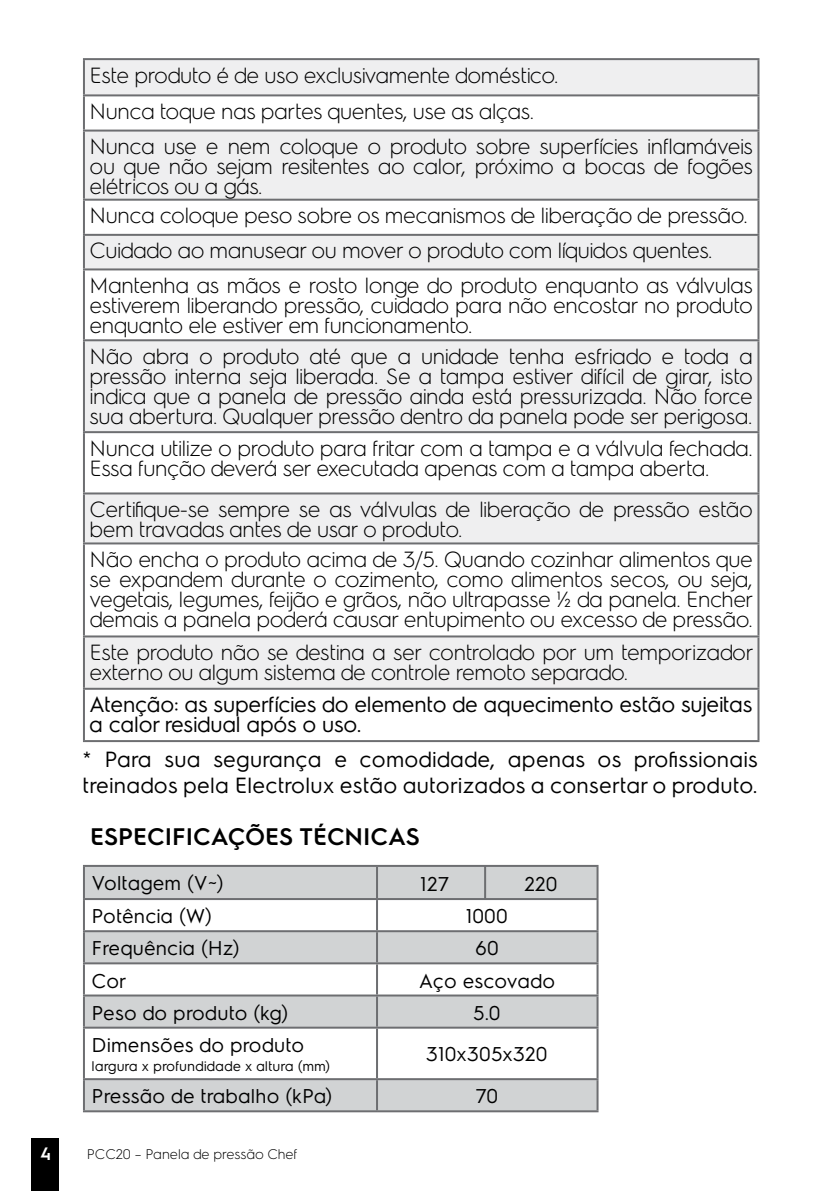
<style>
.page{position:relative;width:840px;height:1191px;background:#fff}
.page>*{position:absolute;margin:0;border:0;box-sizing:border-box;transform-origin:0 0}
.t1{font:600 24px "Electrolux Sans";color:#000}
.t2{font:300 22px/20px "Electrolux Sans";letter-spacing:-.02em;color:#000}
.t3{font:22px/26px "Electrolux Sans";color:#000}
.t4{font:22px/20px "Electrolux Sans";letter-spacing:-.02em;color:#000}
.t5{font:20px "Electrolux Sans";color:#000}
.t6{font:600 18px "Electrolux Sans";color:#fff}
.t7{font:14px "Electrolux Sans";color:#000}
.t8{font:300 14px "Electrolux Sans";color:#000}
</style>
<div class="page">
<div style="left:31px;top:1137px;width:28px;height:54px;background:#000"></div>
<svg style="left:85px;top:867px;width:511px;height:95px;fill:#d1d3d4"></svg>
<div style="left:377px;top:866px;width:220px;height:33px;background:#d1d3d4"></div>
<div style="left:85px;top:996px;width:511px;height:30px;background:#d1d3d4"></div>
<div style="left:85px;top:1080px;width:511px;height:30px;background:#d1d3d4"></div>
<hr style="left:377px;top:865px;width:221px;height:2px;background:#6d6e71">
<hr style="left:596px;top:867px;width:2px;height:31px;background:#6d6e71">
<hr style="left:83px;top:900px;width:2px;height:30px;background:#6d6e71">
<hr style="left:377px;top:898px;width:221px;height:2px;background:#6d6e71">
<hr style="left:376px;top:900px;width:2px;height:30px;background:#6d6e71">
<hr style="left:596px;top:900px;width:2px;height:30px;background:#6d6e71">
<hr style="left:83px;top:964px;width:2px;height:30px;background:#6d6e71">
<hr style="left:376px;top:964px;width:2px;height:30px;background:#6d6e71">
<hr style="left:596px;top:964px;width:2px;height:30px;background:#6d6e71">
<hr style="left:83px;top:994px;width:294px;height:2px;background:#6d6e71">
<hr style="left:83px;top:996px;width:2px;height:30px;background:#6d6e71">
<hr style="left:377px;top:994px;width:221px;height:2px;background:#6d6e71">
<hr style="left:376px;top:996px;width:2px;height:30px;background:#6d6e71">
<hr style="left:596px;top:996px;width:2px;height:30px;background:#6d6e71">
<hr style="left:83px;top:1026px;width:294px;height:2px;background:#6d6e71">
<hr style="left:83px;top:1028px;width:2px;height:50px;background:#6d6e71">
<hr style="left:377px;top:1026px;width:221px;height:2px;background:#6d6e71">
<hr style="left:376px;top:1028px;width:2px;height:50px;background:#6d6e71">
<hr style="left:596px;top:1028px;width:2px;height:50px;background:#6d6e71">
<hr style="left:83px;top:1078px;width:294px;height:2px;background:#6d6e71">
<hr style="left:83px;top:1080px;width:2px;height:30px;background:#6d6e71">
<hr style="left:377px;top:1078px;width:221px;height:2px;background:#6d6e71">
<hr style="left:376px;top:1080px;width:2px;height:30px;background:#6d6e71">
<hr style="left:596px;top:1080px;width:2px;height:30px;background:#6d6e71">
<hr style="left:83px;top:1110px;width:294px;height:2px;background:#6d6e71">
<hr style="left:377px;top:1110px;width:221px;height:2px;background:#6d6e71">
<hr style="left:83px;top:930px;width:294px;height:2px;background:#6d6e71">
<hr style="left:83px;top:932px;width:2px;height:30px;background:#6d6e71">
<hr style="left:83px;top:962px;width:294px;height:2px;background:#6d6e71">
<hr style="left:377px;top:930px;width:221px;height:2px;background:#6d6e71">
<hr style="left:376px;top:932px;width:2px;height:30px;background:#6d6e71">
<hr style="left:596px;top:932px;width:2px;height:30px;background:#6d6e71">
<hr style="left:377px;top:962px;width:221px;height:2px;background:#6d6e71">
<hr style="left:83px;top:865px;width:294px;height:2px;background:#6d6e71">
<hr style="left:83px;top:867px;width:2px;height:31px;background:#6d6e71">
<hr style="left:376px;top:867px;width:2px;height:31px;background:#6d6e71">
<hr style="left:83px;top:898px;width:294px;height:2px;background:#6d6e71">
<svg style="left:85px;top:60px;width:672px;height:628px;fill:#efeff0"></svg>
<hr style="left:83px;top:96px;width:2px;height:34px;background:#6d6e71">
<hr style="left:757px;top:96px;width:2px;height:34px;background:#6d6e71">
<hr style="left:83px;top:201px;width:2px;height:33px;background:#6d6e71">
<hr style="left:757px;top:201px;width:2px;height:33px;background:#6d6e71">
<hr style="left:83px;top:270px;width:2px;height:69px;background:#6d6e71">
<hr style="left:757px;top:270px;width:2px;height:69px;background:#6d6e71">
<hr style="left:83px;top:433px;width:2px;height:59px;background:#6d6e71">
<hr style="left:757px;top:433px;width:2px;height:59px;background:#6d6e71">
<hr style="left:83px;top:544px;width:2px;height:91px;background:#6d6e71">
<hr style="left:757px;top:544px;width:2px;height:91px;background:#6d6e71">
<hr style="left:83px;top:58px;width:676px;height:2px;background:#6d6e71">
<hr style="left:83px;top:60px;width:2px;height:34px;background:#6d6e71">
<hr style="left:757px;top:60px;width:2px;height:34px;background:#6d6e71">
<hr style="left:83px;top:94px;width:676px;height:2px;background:#6d6e71">
<hr style="left:83px;top:130px;width:676px;height:2px;background:#6d6e71">
<hr style="left:83px;top:132px;width:2px;height:67px;background:#6d6e71">
<hr style="left:757px;top:132px;width:2px;height:67px;background:#6d6e71">
<hr style="left:83px;top:199px;width:676px;height:2px;background:#6d6e71">
<hr style="left:83px;top:234px;width:676px;height:2px;background:#6d6e71">
<hr style="left:83px;top:236px;width:2px;height:32px;background:#6d6e71">
<hr style="left:757px;top:236px;width:2px;height:32px;background:#6d6e71">
<hr style="left:83px;top:268px;width:676px;height:2px;background:#6d6e71">
<hr style="left:83px;top:339px;width:676px;height:2px;background:#6d6e71">
<hr style="left:83px;top:341px;width:2px;height:90px;background:#6d6e71">
<hr style="left:757px;top:341px;width:2px;height:90px;background:#6d6e71">
<hr style="left:83px;top:431px;width:676px;height:2px;background:#6d6e71">
<hr style="left:83px;top:492px;width:676px;height:2px;background:#6d6e71">
<hr style="left:83px;top:494px;width:2px;height:48px;background:#6d6e71">
<hr style="left:757px;top:494px;width:2px;height:48px;background:#6d6e71">
<hr style="left:83px;top:542px;width:676px;height:2px;background:#6d6e71">
<hr style="left:83px;top:635px;width:676px;height:2px;background:#6d6e71">
<hr style="left:83px;top:637px;width:2px;height:51px;background:#6d6e71">
<hr style="left:757px;top:637px;width:2px;height:51px;background:#6d6e71">
<hr style="left:83px;top:688px;width:676px;height:2px;background:#6d6e71">
<hr style="left:83px;top:690px;width:2px;height:50px;background:#6d6e71">
<hr style="left:757px;top:690px;width:2px;height:50px;background:#6d6e71">
<hr style="left:83px;top:740px;width:676px;height:2px;background:#6d6e71">
<hr style="left:484px;top:866px;width:2px;height:33px;background:#6d6e71">
<p class="t2" style="left:90px;top:56px;width:664px;line-height:35.8px">Este produto é de uso exclusivamente doméstico.<br>Nunca toque nas partes quentes, use as alças.<br>Nunca use e nem coloque o produto sobre superfícies inflamáveis</p>
<p class="t2" style="left:90px;top:155px;width:664px">ou que não sejam resitentes ao calor, próximo a bocas de fogões elétricos ou a gás.</p>
<p class="t2" style="left:90px;top:197px;width:664px;line-height:34.8px">Nunca coloque peso sobre os mecanismos de liberação de pressão.<br>Cuidado ao manusear ou mover o produto com líquidos quentes.<br>Mantenha as mãos e rosto longe do produto enquanto as válvulas</p>
<p class="t2" style="left:90px;top:294px;width:664px">estiverem liberando pressão, cuidado para não encostar no produto enquanto ele estiver em funcionamento.</p>
<p class="t2" style="left:90px;top:345px;width:664px;text-align:justify">Não abra o produto até que a unidade tenha esfriado e toda a pressão interna seja liberada. Se a tampa estiver difícil de girar, isto indica que a panela de pressão ainda está pressurizada. Não force sua abertura. Qualquer pressão dentro da panela pode ser perigosa.</p>
<p class="t2" style="left:90px;top:436px;width:664px">Nunca utilize o produto para fritar com a tampa e a válvula fechada.<br>Essa função deverá ser executada apenas com a tampa aberta.</p>
<p class="t2" style="left:90px;top:498px;width:664px">Certifique-se sempre se as válvulas de liberação de pressão estão bem travadas antes de usar o produto.</p>
<p class="t2" style="left:90px;top:548px;width:665px;text-align:justify">Não encha o produto acima de 3/5. Quando cozinhar alimentos que se expandem durante o cozimento, como alimentos secos, ou seja, vegetais, legumes, feijão e grãos, não ultrapasse ½ da panela. Encher demais a panela poderá causar entupimento ou excesso de pressão.</p>
<p class="t2" style="left:90px;top:641px;width:665px">Este produto não se destina a ser controlado por um temporizador externo ou algum sistema de controle remoto separado.</p>
<p class="t4" style="left:90px;top:693px;width:664px">Atenção: as superfícies do elemento de aquecimento estão sujeitas a calor residual após o uso.</p>
<p class="t3" style="left:83px;top:744px;width:676px">* Para sua segurança e comodidade, apenas os profissionais treinados pela Electrolux estão autorizados a consertar o produto.</p>
<p class="t1" style="left:90px;top:819px;width:331px">ESPECIFICAÇÕES TÉCNICAS</p>
<p class="t5" style="left:92px;top:869px;width:134px">Voltagem (V~)</p>
<p class="t5" style="left:420px;top:870px;width:31px">127</p>
<p class="t5" style="left:524px;top:870px;width:35px">220</p>
<p class="t5" style="left:92px;top:902px;width:122px">Potência (W)</p>
<p class="t5" style="left:466px;top:902px;width:43px">1000</p>
<p class="t5" style="left:92px;top:934px;width:150px">Frequência (Hz)</p>
<p class="t5" style="left:475px;top:934px;width:25px">60</p>
<p class="t5" style="left:92px;top:966px;width:36px">Cor</p>
<p class="t5" style="left:419px;top:966px;width:138px">Aço escovado</p>
<p class="t5" style="left:92px;top:998px;width:198px">Peso do produto (kg)</p>
<p class="t5" style="left:473px;top:998px;width:29px">5.0</p>
<p class="t5" style="left:92px;top:1030px;width:214px">Dimensões do produto</p>
<p class="t7" style="left:92px;top:1056px;width:240px">largura x profundidade x altura (mm)</p>
<p class="t5" style="left:426px;top:1040px;width:123px">310x305x320</p>
<p class="t5" style="left:92px;top:1082px;width:242px">Pressão de trabalho (kPa)</p>
<p class="t5" style="left:475px;top:1082px;width:24px">70</p>
<p class="t6" style="left:40px;top:1141px;width:13px">4</p>
<p class="t8" style="left:87px;top:1144px;width:212px">PCC20 – Panela de pressão Chef</p>
</div>
